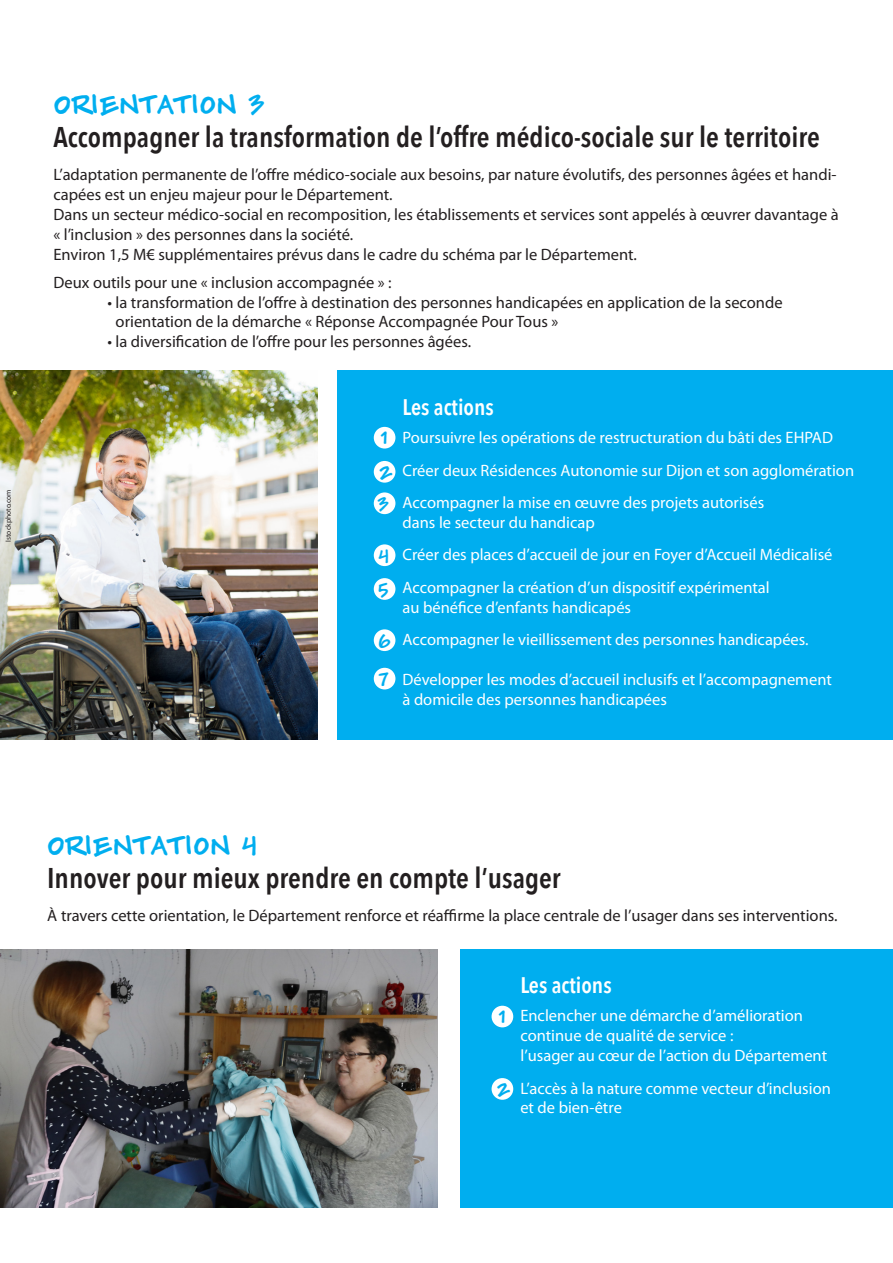
<style>
.page{position:relative;width:893px;height:1263px;background:#fff}
.page>*{position:absolute;margin:0;border:0;box-sizing:border-box;transform-origin:0 0}
.t1{font:34.8px "Tylerwolf";color:#00aeef}
.t2{font:600 28.5px "Avenir Next Condensed";color:#231f20}
.t3{font:24.3px/34.7px "Tylerwolf";color:#00aeef}
.t4{font:600 22.5px "Avenir Next Condensed";color:#fff}
.t5{font:16.5px/19.8px "Myriad Pro";color:#231f20}
.t6{font:16.5px/32.5px "Myriad Pro";color:#fff}
.t7{font:7.5px "Myriad Pro";color:#231f20}
</style>
<div class="page">
<hr style="left:0;top:949px;width:1px;height:259px;background:#00aeef">
<div style="left:337px;top:371px;width:556px;height:369px;background:#00aeef"></div>
<img style="left:1px;top:949px;width:437px;height:259px">
<div style="left:461px;top:949px;width:432px;height:259px;background:#00aeef"></div>
<div style="left:492px;top:1006px;width:21px;height:21px;background:#fff;border-radius:50%"></div>
<div style="left:492px;top:1078px;width:21px;height:22px;background:#fff;border-radius:50%"></div>
<div style="left:374px;top:427px;width:21px;height:21px;background:#fff;border-radius:50%"></div>
<div style="left:374px;top:461px;width:21px;height:22px;background:#fff;border-radius:50%"></div>
<div style="left:374px;top:492px;width:21px;height:22px;background:#fff;border-radius:50%"></div>
<div style="left:374px;top:544px;width:21px;height:22px;background:#fff;border-radius:50%"></div>
<div style="left:374px;top:578px;width:21px;height:22px;background:#fff;border-radius:50%"></div>
<div style="left:374px;top:629px;width:21px;height:22px;background:#fff;border-radius:50%"></div>
<div style="left:374px;top:668px;width:21px;height:21px;background:#fff;border-radius:50%"></div>
<img style="left:1px;top:371px;width:317px;height:369px">
<p class="t7" style="left:4px;top:542px;width:54px;rotate:-90deg">Istockphoto.com</p>
<h1 class="t1" style="left:53px;top:84px;width:212px">Orientation 3</h1>
<h2 class="t2" style="left:53px;top:112px;width:768px">Accompagner la transformation de l’offre médico-sociale sur le territoire</h2>
<p class="t5" style="left:53px;top:165px;width:787px">L’adaptation permanente de l’offre médico-sociale aux besoins, par nature évolutifs, des personnes âgées et handi&shy;capées est un enjeu majeur pour le Département.<br>Dans un secteur médico-social en recomposition, les établissements et services sont appelés à œuvrer davantage à « l’inclusion » des personnes dans la société.<br>Environ 1,5 M€ supplémentaires prévus dans le cadre du schéma par le Département.</p>
<p class="t5" style="left:53px;top:272px;width:340px">Deux outils pour une « inclusion accompagnée » :</p>
<p class="t5" style="left:116px;top:292px;width:669px;text-indent:-8px">• la transformation de l’offre à destination des personnes handicapées en application de la seconde orientation de la démarche « Réponse Accompagnée Pour Tous »</p>
<p class="t5" style="left:107px;top:332px;width:365px">• la diversification de l’offre pour les personnes âgées.</p>
<h3 class="t3" style="left:379px;top:419px;width:14px">1<br>2</h3>
<h3 class="t3" style="left:377px;top:477px;width:13px;line-height:51.9px">3<br>4</h3>
<h3 class="t3" style="left:378px;top:563px;width:13px;line-height:51.3px">5<br>6</h3>
<h3 class="t3" style="left:378px;top:661px;width:12px">7</h3>
<h3 class="t4" style="left:403px;top:387px;width:93px">Les actions</h3>
<p class="t6" style="left:403px;top:421px;width:453px">Poursuivre les opérations de restructuration du bâti des EHPAD<br>Créer deux Résidences Autonomie sur Dijon et son agglomération<br>Accompagner la mise en œuvre des projets autorisés</p>
<p class="t6" style="left:403px;top:506px;width:431px">dans le secteur du handicap<br>Créer des places d’accueil de jour en Foyer d’Accueil Médicalisé<br>Accompagner la création d’un dispositif expérimental</p>
<p class="t6" style="left:403px;top:591px;width:408px">au bénéfice d’enfants handicapés<br>Accompagner le vieillissement des personnes handicapées.</p>
<p class="t6" style="left:403px;top:669px;width:431px;line-height:19.8px">Développer les modes d’accueil inclusifs et l’accompagnement à domicile des personnes handicapées</p>
<h1 class="t1" style="left:47px;top:825px;width:211px">Orientation 4</h1>
<h2 class="t2" style="left:47px;top:853px;width:515px">Innover pour mieux prendre en compte l’usager</h2>
<p class="t5" style="left:47px;top:906px;width:792px">À travers cette orientation, le Département renforce et réaffirme la place centrale de l’usager dans ses interventions.</p>
<h3 class="t3" style="left:498px;top:998px;width:9px">1</h3>
<h3 class="t3" style="left:497px;top:1071px;width:14px">2</h3>
<h3 class="t4" style="left:520px;top:966px;width:93px">Les actions</h3>
<p class="t6" style="left:520px;top:1006px;width:308px;line-height:19.8px">Enclencher une démarche d’amélioration continue de qualité de service :<br>l’usager au cœur de l’action du Département</p>
<p class="t6" style="left:520px;top:1078px;width:312px;line-height:19.8px">L’accès à la nature comme vecteur d’inclusion et de bien-être</p>
</div>
